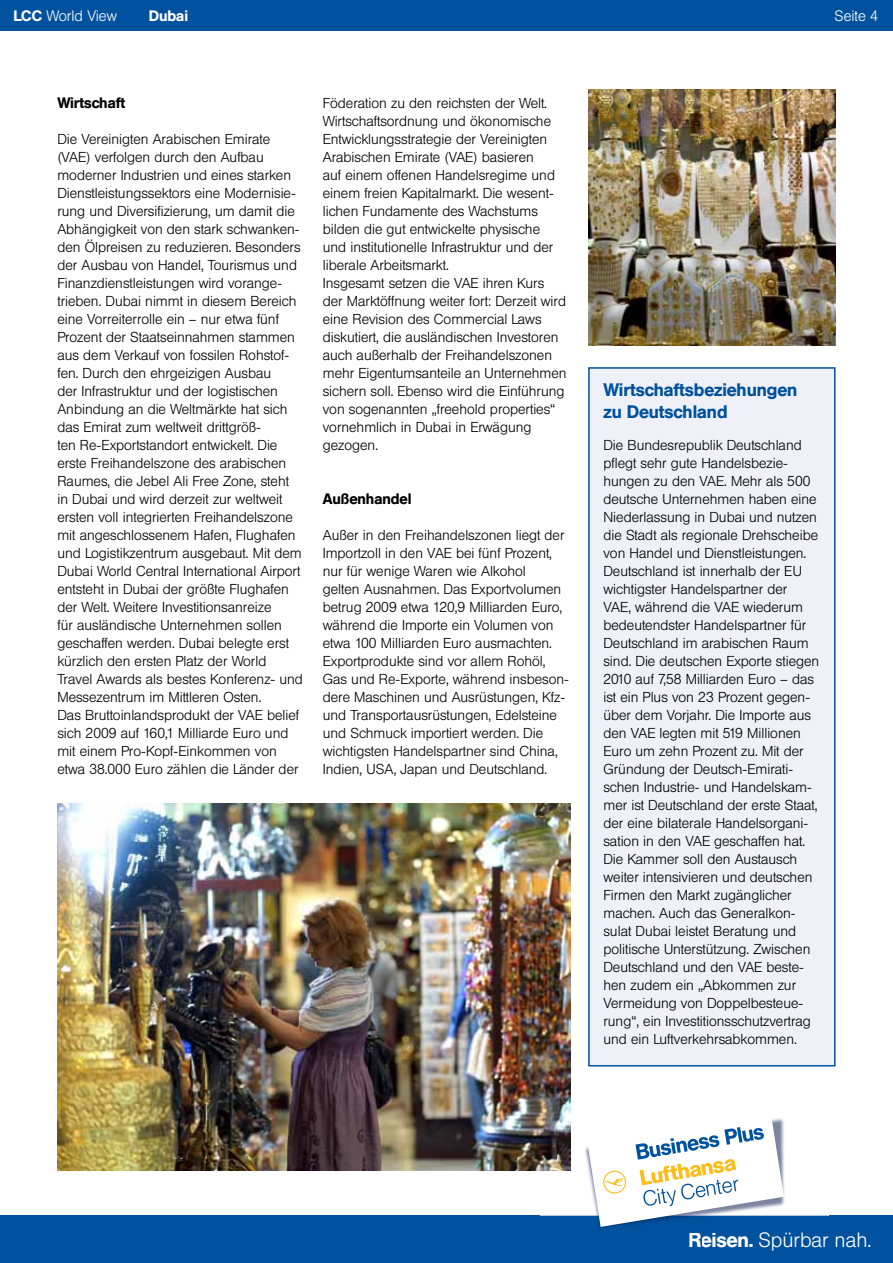
<style>
.page{position:relative;width:893px;height:1263px;background:#fff}
.page>*{position:absolute;margin:0;border:0;box-sizing:border-box;transform-origin:0 0}
.t1{font:300 20.55px "Lufthansa";color:#fff}
.t2{font:500 18px/21.6px "Lufthansa";color:#00519e}
.t3{font:500 15px "Lufthansa";color:#000}
.t4{font:300 15px "Lufthansa";color:#fff}
.t5{font:500 15px "Lufthansa";color:#fff}
.t6{font:300 14.25px/18px "Lufthansa";color:#000}
.s1{font-weight:500}
</style>
<div class="page">
<div style="left:0;top:1215px;width:893px;height:48px;background:#00519e"></div>
<div style="left:0;top:0;width:893px;height:30px;background:#00519e"></div>
<img style="left:540px;top:1110px;width:288px;height:118px">
<svg style="left:587px;top:1110px;width:197px;height:117px"></svg>
<div style="left:588px;top:367px;width:248px;height:699px;background:#f0f1f8;border:2px solid #00519e"></div>
<img style="left:57px;top:804px;width:513px;height:366px">
<img style="left:588px;top:89px;width:248px;height:256px">
<p class="t4" style="left:13px;top:7px;width:105px"><span class="s1">LCC</span> World View</p>
<p class="t4" style="left:835px;top:7px;width:45px">Seite 4</p>
<p class="t5" style="left:149px;top:7px;width:41px">Dubai</p>
<p class="t3" style="left:57px;top:94px;width:69px">Wirtschaft</p>
<p class="t6" style="left:57px;top:130px;width:247px">Die Vereinigten Arabischen Emirate (VAE) verfolgen durch den Aufbau moderner Industrien und eines starken Dienstleistungssektors eine Modernisie&shy;rung und Diversifizierung, um damit die Abhängigkeit von den stark schwanken&shy;den Ölpreisen zu reduzieren. Besonders der Ausbau von Handel, Tourismus und Finanzdienstleistungen wird vorange&shy;trieben. Dubai nimmt in diesem Bereich eine Vorreiterrolle ein – nur etwa fünf Prozent der Staatseinnahmen stammen aus dem Verkauf von fossilen Rohstof&shy;fen. Durch den ehrgeizigen Ausbau<br>der Infrastruktur und der logistischen Anbindung an die Weltmärkte hat sich das Emirat zum weltweit drittgröß-<br>ten Re-Exportstandort entwickelt. Die erste Freihandelszone des arabischen Raumes, die Jebel Ali Free Zone, steht in Dubai und wird derzeit zur weltweit ersten voll integrierten Freihandelszone mit angeschlossenem Hafen, Flughafen und Logistikzentrum ausgebaut. Mit dem Dubai World Central International Airport entsteht in Dubai der größte Flughafen der Welt. Weitere Investitionsanreize<br>für ausländische Unternehmen sollen geschaffen werden. Dubai belegte erst kürzlich den ersten Platz der World Travel Awards als bestes Konferenz- und Messezentrum im Mittleren Osten.<br>Das Bruttoinlandsprodukt der VAE belief sich 2009 auf 160,1 Milliarde Euro und mit einem Pro-Kopf-Einkommen von etwa 38.000 Euro zählen die Länder der</p>
<p class="t6" style="left:323px;top:94px;width:245px">Föderation zu den reichsten der Welt.<br>Wirtschaftsordnung und ökonomische Entwicklungsstrategie der Vereinigten Arabischen Emirate (VAE) basieren<br>auf einem offenen Handelsregime und einem freien Kapitalmarkt. Die wesent&shy;lichen Fundamente des Wachstums bilden die gut entwickelte physische und institutionelle Infrastruktur und der liberale Arbeitsmarkt.<br>Insgesamt setzen die VAE ihren Kurs der Marktöffnung weiter fort: Derzeit wird eine Revision des Commercial Laws diskutiert, die ausländischen Investoren auch außerhalb der Freihandelszonen mehr Eigentumsanteile an Unternehmen sichern soll. Ebenso wird die Einführung von sogenannten „freehold properties“ vornehmlich in Dubai in Erwägung gezogen.</p>
<p class="t3" style="left:323px;top:490px;width:90px">Außenhandel</p>
<p class="t6" style="left:323px;top:526px;width:248px">Außer in den Freihandelszonen liegt der Importzoll in den VAE bei fünf Prozent, nur für wenige Waren wie Alkohol<br>gelten Ausnahmen. Das Exportvolumen betrug 2009 etwa 120,9 Milliarden Euro, während die Importe ein Volumen von etwa 100 Milliarden Euro ausmachten.<br>Exportprodukte sind vor allem Rohöl, Gas und Re-Exporte, während insbeson&shy;dere Maschinen und Ausrüstungen, Kfz&shy;und Transportausrüstungen, Edelsteine und Schmuck importiert werden. Die wichtigsten Handelspartner sind China, Indien, USA, Japan und Deutschland.</p>
<p class="t2" style="left:603px;top:380px;width:195px">Wirtschaftsbeziehungen zu Deutschland</p>
<p class="t6" style="left:603px;top:436px;width:217px">Die Bundesrepublik Deutschland pflegt sehr gute Handelsbezie&shy;hungen zu den VAE. Mehr als 500 deutsche Unternehmen haben eine Niederlassung in Dubai und nutzen die Stadt als regionale Drehscheibe von Handel und Dienstleistungen.<br>Deutschland ist innerhalb der EU wichtigster Handelspartner der<br>VAE, während die VAE wiederum bedeutendster Handelspartner für Deutschland im arabischen Raum sind. Die deutschen Exporte stiegen 2010 auf 7,58 Milliarden Euro – das ist ein Plus von 23 Prozent gegen&shy;über dem Vorjahr. Die Importe aus den VAE legten mit 519 Millionen Euro um zehn Prozent zu. Mit der Gründung der Deutsch-Emirati&shy;schen Industrie- und Handelskam&shy;mer ist Deutschland der erste Staat, der eine bilaterale Handelsorgani&shy;sation in den VAE geschaffen hat.<br>Die Kammer soll den Austausch weiter intensivieren und deutschen Firmen den Markt zugänglicher machen. Auch das Generalkon&shy;sulat Dubai leistet Beratung und politische Unterstützung. Zwischen Deutschland und den VAE beste&shy;hen zudem ein „Abkommen zur Vermeidung von Doppelbesteue&shy;rung“, ein Investitionsschutzvertrag und ein Luftverkehrsabkommen.</p>
<h1 class="t1" style="left:688px;top:1228px;width:185px"><span class="s1">Reisen.</span> Spürbar nah.</h1>
</div>
